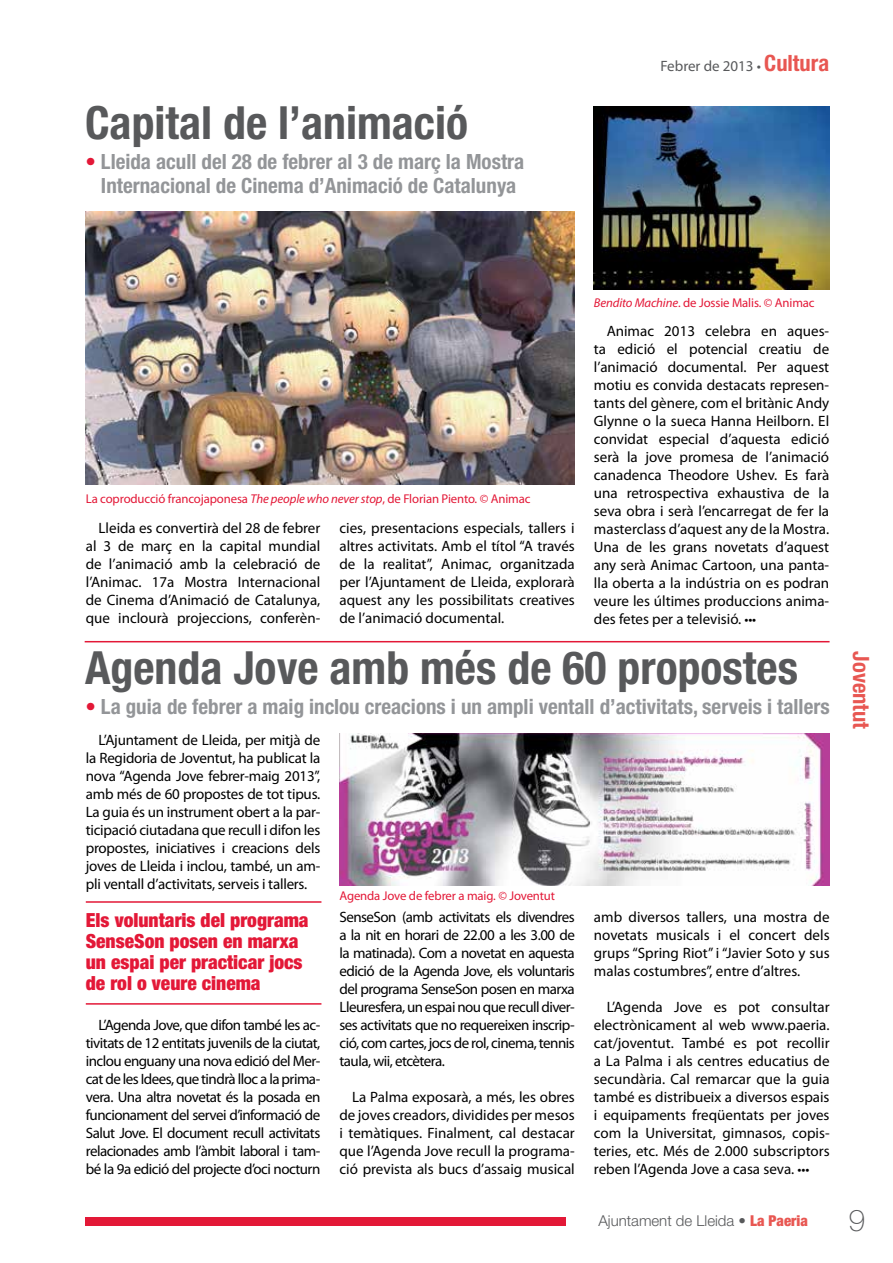
<style>
.page{position:relative;width:893px;height:1263px;background:#fff}
.page>*{position:absolute;margin:0;border:0;box-sizing:border-box;transform-origin:0 0}
.t1{font:700 condensed 45.75px "Helvetica Neue LT Std";color:#58595b}
.t2{font:100 30px "Helvetica Neue LT Std";color:#58595b}
.t3{font:700 condensed 22.5px "Helvetica Neue LT Std";color:#e85752}
.t4{font:700 condensed 21px/24px "Helvetica Neue LT Std";color:#939598;text-align:center}
.t5{font:900 condensed 19.5px/21px "Helvetica Neue LT Std";color:#e31837}
.t6{font:15px/18px "Myriad Pro";color:#000;text-align:justify}
.t7{font:300 15px "Helvetica Neue LT Std";color:#58595b}
.t8{font:15px "Myriad Pro";color:#58595b}
.t9{font:12.75px "Myriad Pro";letter-spacing:-.01em;color:#e31837}
.s1{color:#e31837}
.s2{font-family:"Helvetica Neue LT Std";font-weight:700;font-stretch:condensed;font-size:22.5px;color:#e85752}
.s3{font-style:italic}
.s4{font-size:14.25px}
.s5{font-weight:500}
.s6{font-weight:900;font-stretch:condensed;color:#e85752}
</style>
<div class="page">
<div style="left:85px;top:1217px;width:481px;height:9px;background:#e31837"></div>
<img style="left:85px;top:212px;width:490px;height:273px">
<img style="left:339px;top:734px;width:490px;height:151px">
<img style="left:594px;top:106px;width:235px;height:183px">
<hr style="left:86px;top:901px;width:235px;height:2px;background:#e31837">
<hr style="left:86px;top:1003px;width:235px;height:2px;background:#e31837">
<hr style="left:85px;top:641px;width:745px;height:1px;background:#e31837">
<h1 class="t1" style="left:85px;top:95px;width:384px">Capital de l’animació</h1>
<h3 class="t4" style="left:85px;top:149px;width:440px"><span class="s1">•</span> Lleida acull del 28 de febrer al 3 de març la Mostra<br>Internacional de Cinema d’Animació de Catalunya</h3>
<p class="t8" style="left:660px;top:57px;width:170px">Febrer de 2013 • <span class="s2">Cultura</span></p>
<p class="t9" style="left:86px;top:491px;width:446px">La coproducció francojaponesa <span class="s3">The people who never stop</span>, de Florian Piento. © Animac</p>
<p class="t6" style="left:86px;top:519px;width:236px;text-indent:13px">Lleida es convertirà del 28 de febrer al 3 de març en la capital mundial de l’animació amb la celebració de l’Animac. 17a Mostra Internacional de Cinema d’Animació de Catalunya, que inclourà projeccions, conferèn-</p>
<p class="t6" style="left:339px;top:519px;width:237px">cies, presentacions especials, tallers i altres activitats. Amb el títol “A través de la realitat”, Animac, organitzada per l’Ajuntament de Lleida, explorarà aquest any les possibilitats creatives de l’animació documental.</p>
<p class="t9" style="left:594px;top:294px;width:222px"><span class="s3">Bendito Machine</span>. de Jossie Malis. © Animac</p>
<p class="t6" style="left:594px;top:322px;width:237px;text-indent:13px">Animac 2013 celebra en aques&shy;ta edició el potencial creatiu de l’animació documental. Per aquest motiu es convida destacats represen&shy;tants del gènere, com el britànic Andy Glynne o la sueca Hanna Heilborn. El convidat especial d’aquesta edició serà la jove promesa de l’animació canadenca Theodore Ushev. Es farà una retrospectiva exhaustiva de la seva obra i serà l’encarregat de fer la masterclass d’aquest any de la Mostra.<br>Una de les grans novetats d’aquest any serà Animac Cartoon, una panta&shy;lla oberta a la indústria on es podran veure les últimes produccions anima&shy;des fetes per a televisió. <span class="s4">•••</span></p>
<h1 class="t1" style="left:85px;top:640px;width:714px">Agenda Jove amb més de 60 propostes</h1>
<h3 class="t4" style="left:85px;top:694px;width:746px"><span class="s1">•</span> La guia de febrer a maig inclou creacions i un ampli ventall d’activitats, serveis i tallers</h3>
<p class="t6" style="left:86px;top:731px;width:236px;text-indent:13px">L’Ajuntament de Lleida, per mitjà de la Regidoria de Joventut, ha publicat la nova “Agenda Jove febrer-maig 2013”, amb més de 60 propostes de tot tipus.<br>La guia és un instrument obert a la par&shy;ticipació ciutadana que recull i difon les propostes, iniciatives i creacions dels joves de Lleida i inclou, també, un am&shy;pli ventall d’activitats, serveis i tallers.</p>
<h3 class="t5" style="left:86px;top:909px;width:224px">Els voluntaris del programa<br>SenseSon posen en marxa un espai per practicar jocs de rol o veure cinema</h3>
<p class="t6" style="left:86px;top:1015px;width:236px;text-indent:13px">L’Agenda Jove, que difon també les ac&shy;tivitats de 12 entitats juvenils de la ciutat, inclou enguany una nova edició del Mer&shy;cat de les Idees, que tindrà lloc a la prima&shy;vera. Una altra novetat és la posada en funcionament del servei d’informació de Salut Jove. El document recull activitats relacionades amb l’àmbit laboral i tam&shy;bé la 9a edició del projecte d’oci nocturn</p>
<p class="t9" style="left:339px;top:888px;width:217px">Agenda Jove de febrer a maig. © Joventut</p>
<p class="t6" style="left:339px;top:907px;width:237px">SenseSon (amb activitats els divendres a la nit en horari de 22.00 a les 3.00 de la matinada). Com a novetat en aquesta edició de la Agenda Jove, els voluntaris del programa SenseSon posen en marxa Lleuresfera, un espai nou que recull diver&shy;ses activitats que no requereixen inscrip&shy;ció, com cartes, jocs de rol, cinema, tennis taula, wii, etcètera.</p>
<p class="t6" style="left:339px;top:1087px;width:237px;text-indent:13px">La Palma exposarà, a més, les obres de joves creadors, dividides per mesos i temàtiques. Finalment, cal destacar que l’Agenda Jove recull la programa&shy;ció prevista als bucs d’assaig musical</p>
<p class="t6" style="left:594px;top:907px;width:237px">amb diversos tallers, una mostra de novetats musicals i el concert dels grups “Spring Riot” i “Javier Soto y sus malas costumbres”, entre d’altres.</p>
<p class="t6" style="left:594px;top:997px;width:237px;text-indent:13px">L’Agenda Jove es pot consultar electrònicament al web www.paeria. cat/joventut. També es pot recollir a La Palma i als centres educatius de secundària. Cal remarcar que la guia també es distribueix a diversos espais i equipaments freqüentats per joves com la Universitat, gimnasos, copis&shy;teries, etc. Més de 2.000 subscriptors reben l’Agenda Jove a casa seva. <span class="s4">•••</span></p>
<h3 class="t3" style="left:875px;top:651px;width:79px;rotate:90deg">Joventut</h3>
<p class="t7" style="left:598px;top:1211px;width:211px">Ajuntament de Lleida <span class="s5">•</span> <span class="s6">La Paeria</span></p>
<h2 class="t2" style="left:848px;top:1203px;width:18px">9</h2>
</div>
